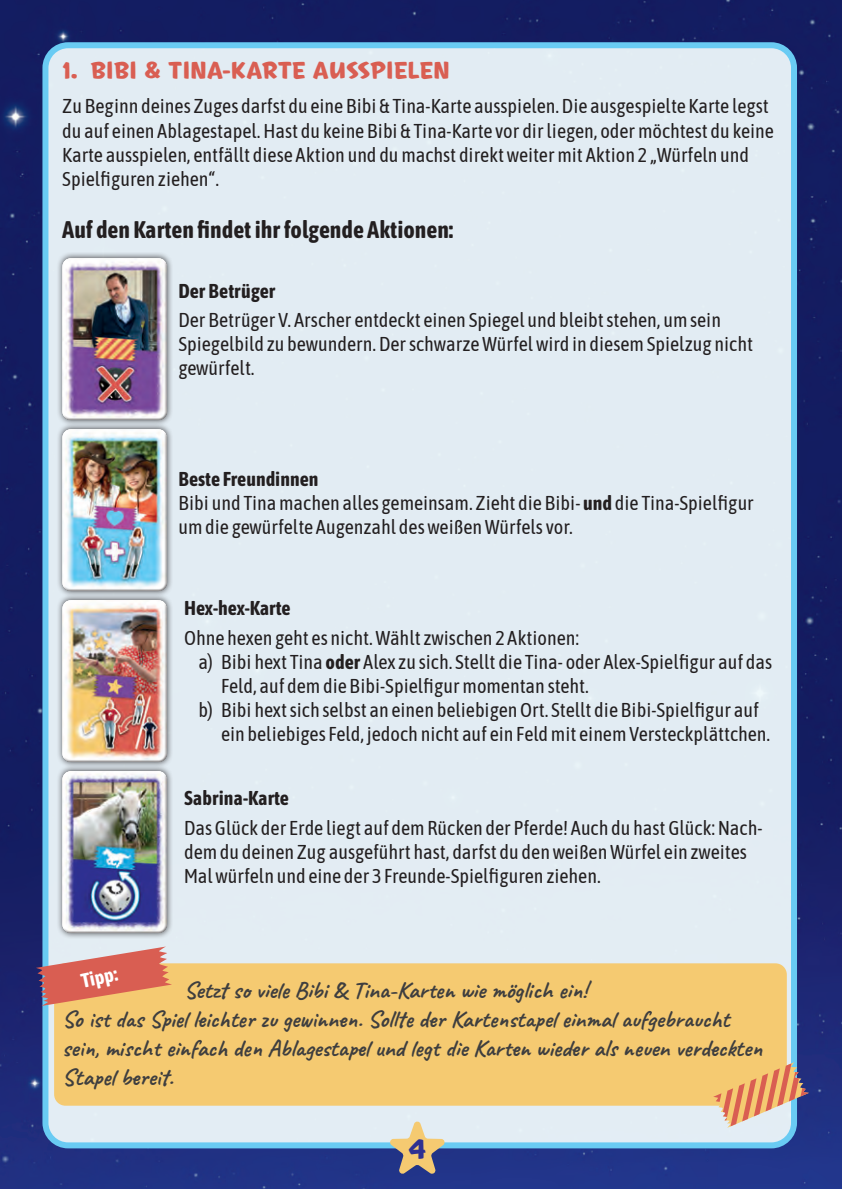
<style>
.page{position:relative;width:842px;height:1189px;background:#fff}
.page>*{position:absolute;margin:0;border:0;box-sizing:border-box;transform-origin:0 0}
.t1{font:28px "Las Vegas Castaway";color:#2e3092}
.t2{font:700 24px/28.8px "Caveat";color:#3e3e3f}
.t3{font:700 24px "Asap Condensed";color:#231f20}
.t4{font:24px "Las Vegas Castaway";letter-spacing:.015em;color:#d95e52}
.t5{font:20px/24px "Asap Condensed";color:#231f20}
.t6{font:700 20px "Asap Condensed";color:#231f20}
.t7{font:700 20px "Asap Condensed";color:#fff}
.s1{font-weight:700}
</style>
<div class="page">
<img style="left:0;top:0;width:842px;height:1189px">
<div style="left:45px;top:45px;width:749px;height:1100px;background:#e2ecf3;border-radius:23px"></div>
<div style="left:42px;top:42px;width:755px;height:1106px;border:6px solid #69cbf3;border-radius:23px"></div>
<div style="left:54px;top:963px;width:733px;height:142px;background:#f5ca71;border-radius:11px"></div>
<svg style="left:713px;top:1062px;width:96px;height:65px"></svg>
<svg style="left:36px;top:946px;width:136px;height:60px"></svg>
<svg style="left:389px;top:1121px;width:57px;height:54px"></svg>
<div style="left:56px;top:594px;width:117px;height:174px;background:#231f20;opacity:.75"></div>
<div style="left:61px;top:599px;width:107px;height:160px;background:#fff"></div>
<div style="left:61px;top:603px;width:109px;height:161px;background:#231f20;opacity:.5"></div>
<div style="left:56px;top:765px;width:117px;height:174px;background:#231f20;opacity:.75"></div>
<div style="left:61px;top:773px;width:109px;height:162px;background:#231f20;opacity:.5"></div>
<div style="left:56px;top:423px;width:117px;height:174px;background:#231f20;opacity:.75"></div>
<div style="left:61px;top:428px;width:107px;height:160px;background:#fff"></div>
<div style="left:61px;top:432px;width:109px;height:161px;background:#231f20;opacity:.5"></div>
<div style="left:56px;top:252px;width:117px;height:174px;background:#231f20;opacity:.75"></div>
<div style="left:61px;top:257px;width:107px;height:160px;background:#fff"></div>
<div style="left:61px;top:261px;width:109px;height:161px;background:#231f20;opacity:.5"></div>
<p class="t4" style="left:62px;top:56px;width:389px">1. BIBI &amp; TINA-KARTE AUSSPIELEN</p>
<p class="t5" style="left:62px;top:93px;width:713px">Zu Beginn deines Zuges darfst du eine Bibi &amp; Tina-Karte ausspielen. Die ausgespielte Karte legst du auf einen Ablagestapel. Hast du keine Bibi &amp; Tina-Karte vor dir liegen, oder möchtest du keine Karte ausspielen, entfällt diese Aktion und du machst direkt weiter mit Aktion 2 „Würfeln und Spielfiguren ziehen“.</p>
<p class="t3" style="left:62px;top:213px;width:393px">Auf den Karten findet ihr folgende Aktionen:</p>
<p class="t6" style="left:178px;top:277px;width:99px">Der Betrüger</p>
<p class="t5" style="left:178px;top:307px;width:576px">Der Betrüger V. Arscher entdeckt einen Spiegel und bleibt stehen, um sein<br>Spiegelbild zu bewundern. Der schwarze Würfel wird in diesem Spielzug nicht gewürfelt.</p>
<p class="t5" style="left:178px;top:466px;width:577px"><span class="s1">Beste Freundinnen<br></span>Bibi und Tina machen alles gemeinsam. Zieht die Bibi- <span class="s1">und</span> die Tina-Spielfigur um die gewürfelte Augenzahl des weißen Würfels vor.</p>
<p class="t6" style="left:184px;top:594px;width:108px">Hex-hex-Karte</p>
<p class="t5" style="left:184px;top:625px;width:396px">Ohne hexen geht es nicht. Wählt zwischen 2 Aktionen:</p>
<p class="t5" style="left:198px;top:649px;width:575px">a) Bibi hext Tina <span class="s1">oder</span> Alex zu sich. Stellt die Tina- oder Alex-Spielfigur auf das</p>
<p class="t5" style="left:221px;top:673px;width:369px">Feld, auf dem die Bibi-Spielfigur momentan steht.</p>
<p class="t5" style="left:198px;top:697px;width:562px">b) Bibi hext sich selbst an einen beliebigen Ort. Stellt die Bibi-Spielfigur auf</p>
<p class="t5" style="left:221px;top:721px;width:551px">ein beliebiges Feld, jedoch nicht auf ein Feld mit einem Versteckplättchen.</p>
<p class="t6" style="left:184px;top:784px;width:106px">Sabrina-Karte</p>
<p class="t5" style="left:184px;top:815px;width:580px">Das Glück der Erde liegt auf dem Rücken der Pferde! Auch du hast Glück: Nach&shy;dem du deinen Zug ausgeführt hast, darfst du den weißen Würfel ein zweites<br>Mal würfeln und eine der 3 Freunde-Spielfiguren ziehen.</p>
<p class="t7" style="left:78px;top:967px;width:38px;rotate:-12deg">Tipp:</p>
<p class="t2" style="left:62px;top:975px;width:701px;text-indent:122px">Setzt so viele Bibi &amp; Tina-Karten wie möglich ein!<br>So ist das Spiel leichter zu gewinnen. Sollte der Kartenstapel einmal aufgebraucht sein, mischt einfach den Ablagestapel und legt die Karten wieder als neuen verdeckten Stapel bereit.</p>
<h1 class="t1" style="left:408px;top:1131px;width:19px">4</h1>
</div>
